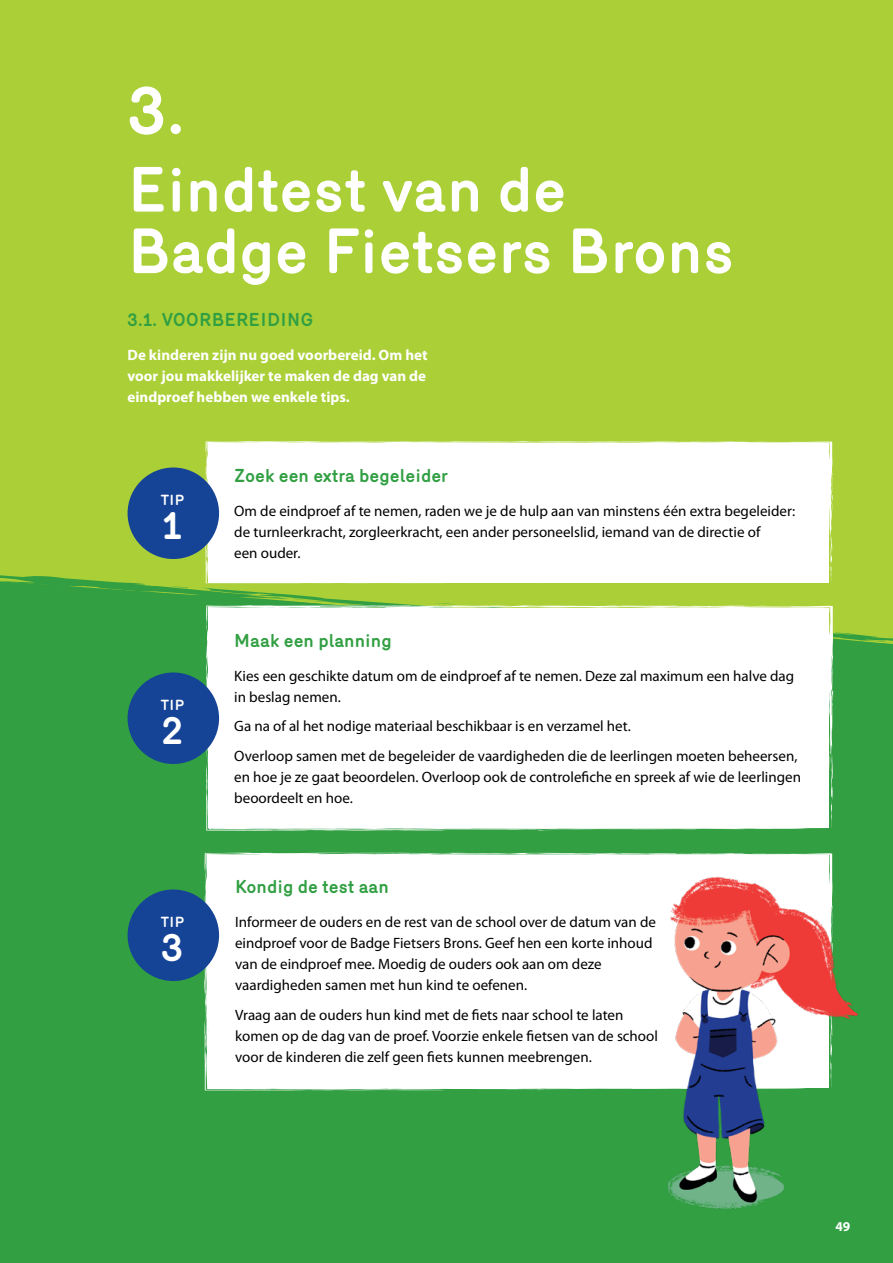
<style>
.page{position:relative;width:893px;height:1263px;background:#fff}
.page>*{position:absolute;margin:0;border:0;box-sizing:border-box;transform-origin:0 0}
.t1{font:700 67.5px "Mercury";color:#fff}
.t2{font:700 61.5px/61.5px "Mercury";color:#fff}
.t3{font:700 38.55px "Mercury";color:#fff}
.t4{font:700 18px "Mercury";color:#319f42}
.t5{font:15px/21px "Myriad Pro";color:#000}
.t6{font:700 15px/21px "Myriad Pro";color:#fff;text-align:justify}
.t7{font:700 14.1px "Mercury";color:#fff}
.t8{font:700 13.5px "Myriad Pro";color:#fff}
</style>
<div class="page">
<div style="left:0;top:0;width:893px;height:914px;background:#abd037"></div>
<div style="left:0;top:575px;width:893px;height:688px;background:#319f42"></div>
<svg style="left:105px;top:597px;width:33px;height:4px"></svg>
<svg style="left:7px;top:591px;width:19px;height:2px"></svg>
<svg style="left:158px;top:586px;width:37px;height:2px"></svg>
<div style="left:205px;top:441px;width:629px;height:142px;background:#fff"></div>
<svg style="left:827px;top:533px;width:5px;height:49px"></svg>
<svg style="left:826px;top:443px;width:5px;height:13px"></svg>
<svg style="left:750px;top:441px;width:46px;height:3px"></svg>
<svg style="left:702px;top:443px;width:23px;height:1px"></svg>
<svg style="left:618px;top:443px;width:15px;height:1px"></svg>
<svg style="left:438px;top:441px;width:45px;height:3px"></svg>
<svg style="left:328px;top:441px;width:12px;height:3px"></svg>
<svg style="left:388px;top:441px;width:41px;height:3px"></svg>
<svg style="left:361px;top:442px;width:19px;height:2px"></svg>
<svg style="left:228px;top:441px;width:21px;height:4px"></svg>
<svg style="left:536px;top:582px;width:16px;height:2px"></svg>
<div style="left:205px;top:466px;width:249px;height:118px;background:#fff"></div>
<svg style="left:784px;top:581px;width:23px;height:1px"></svg>
<div style="left:206px;top:605px;width:628px;height:225px;background:#fff"></div>
<svg style="left:828px;top:751px;width:5px;height:77px"></svg>
<svg style="left:679px;top:606px;width:13px;height:1px"></svg>
<svg style="left:827px;top:609px;width:4px;height:20px"></svg>
<svg style="left:750px;top:606px;width:46px;height:3px"></svg>
<svg style="left:703px;top:608px;width:23px;height:2px"></svg>
<svg style="left:618px;top:606px;width:25px;height:4px"></svg>
<svg style="left:389px;top:603px;width:185px;height:15px;background:#e8f2d1"></svg>
<svg style="left:261px;top:599px;width:120px;height:15px;background:#afd8a3"></svg>
<svg style="left:228px;top:606px;width:22px;height:4px"></svg>
<svg style="left:536px;top:829px;width:16px;height:2px"></svg>
<div style="left:206px;top:645px;width:248px;height:186px;background:#fff"></div>
<svg style="left:785px;top:828px;width:23px;height:1px"></svg>
<svg style="left:204px;top:852px;width:630px;height:237px"></svg>
<svg style="left:678px;top:853px;width:14px;height:1px"></svg>
<svg style="left:750px;top:853px;width:46px;height:4px"></svg>
<svg style="left:702px;top:856px;width:23px;height:1px"></svg>
<svg style="left:617px;top:853px;width:25px;height:4px"></svg>
<svg style="left:437px;top:853px;width:45px;height:4px"></svg>
<svg style="left:327px;top:853px;width:12px;height:3px"></svg>
<svg style="left:388px;top:853px;width:40px;height:4px"></svg>
<svg style="left:361px;top:854px;width:18px;height:2px"></svg>
<svg style="left:227px;top:853px;width:21px;height:5px"></svg>
<svg style="left:535px;top:1089px;width:16px;height:2px"></svg>
<svg style="left:204px;top:895px;width:249px;height:196px"></svg>
<div style="left:128px;top:467px;width:91px;height:92px;background:#154396;border-radius:50%"></div>
<div style="left:128px;top:672px;width:91px;height:92px;background:#154396;border-radius:50%"></div>
<div style="left:128px;top:889px;width:91px;height:92px;background:#154396;border-radius:50%"></div>
<img style="left:657px;top:867px;width:215px;height:343px">
<h1 class="t1" style="left:128px;top:71px;width:58px">3.</h1>
<h2 class="t2" style="left:128px;top:159px;width:608px">Eindtest van de<br>Badge Fietsers Brons</h2>
<p class="t4" style="left:128px;top:309px;width:187px">3.1. VOORBEREIDING</p>
<p class="t6" style="left:128px;top:343px;width:301px">De kinderen zijn nu goed voorbereid. Om het voor jou makkelijker te maken de dag van de eindproef hebben we enkele tips.</p>
<p class="t7" style="left:161px;top:491px;width:25px">TIP</p>
<h3 class="t3" style="left:162px;top:503px;width:23px">1</h3>
<p class="t7" style="left:161px;top:696px;width:25px">TIP</p>
<h3 class="t3" style="left:162px;top:708px;width:23px">2</h3>
<p class="t7" style="left:161px;top:913px;width:25px">TIP</p>
<h3 class="t3" style="left:161px;top:925px;width:24px">3</h3>
<p class="t4" style="left:234px;top:465px;width:215px">Zoek een extra begeleider</p>
<p class="t5" style="left:234px;top:500px;width:562px">Om de eindproef af te nemen, raden we je de hulp aan van minstens één extra begeleider: de turnleerkracht, zorgleerkracht, een ander personeelslid, iemand van de directie of<br>een ouder.</p>
<p class="t4" style="left:234px;top:630px;width:159px">Maak een planning</p>
<p class="t5" style="left:234px;top:665px;width:561px">Kies een geschikte datum om de eindproef af te nemen. Deze zal maximum een halve dag in beslag nemen.</p>
<p class="t5" style="left:234px;top:712px;width:565px;line-height:29.5px">Ga na of al het nodige materiaal beschikbaar is en verzamel het.<br>Overloop samen met de begeleider de vaardigheden die de leerlingen moeten beheersen,</p>
<p class="t5" style="left:234px;top:766px;width:568px">en hoe je ze gaat beoordelen. Overloop ook de controlefiche en spreek af wie de leerlingen beoordeelt en hoe.</p>
<p class="t4" style="left:235px;top:876px;width:155px">Kondig de test aan</p>
<p class="t5" style="left:235px;top:912px;width:422px">Informeer de ouders en de rest van de school over de datum van de eindproef voor de Badge Fietsers Brons. Geef hen een korte inhoud van de eindproef mee. Moedig de ouders ook aan om deze vaardigheden samen met hun kind te oefenen.</p>
<p class="t5" style="left:235px;top:1004px;width:424px">Vraag aan de ouders hun kind met de fiets naar school te laten komen op de dag van de proef. Voorzie enkele fietsen van de school voor de kinderen die zelf geen fiets kunnen meebrengen.</p>
<p class="t8" style="left:835px;top:1217px;width:16px">49</p>
</div>
